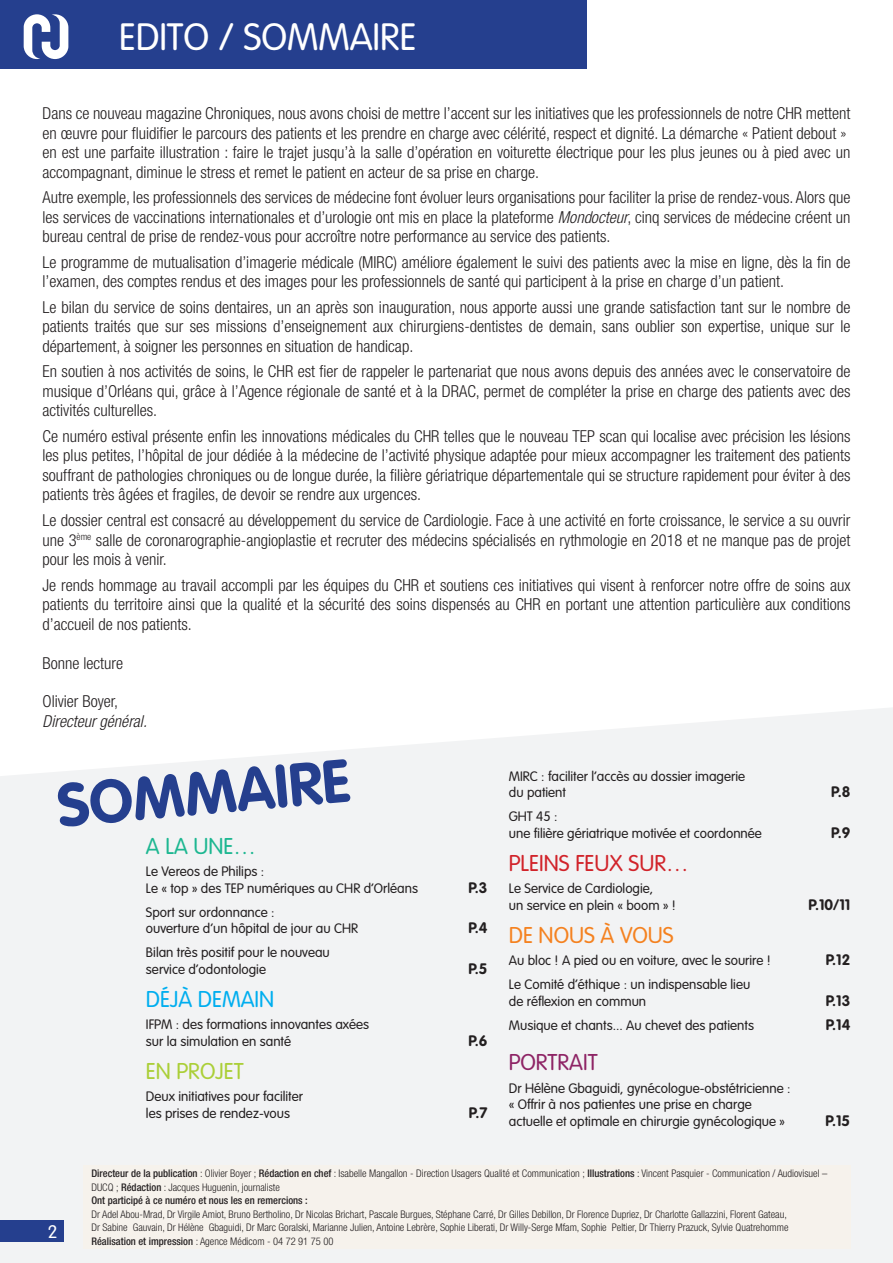
<style>
.page{position:relative;width:893px;height:1263px;background:#fff}
.page>*{position:absolute;margin:0;border:0;box-sizing:border-box;transform-origin:0 0}
.t1{font:700 60px "VAG Rounded";color:#253f8e}
.t2{font:300 37.5px "VAG Rounded";color:#fff}
.t3{font:300 22.5px "VAG Rounded";color:#d1232a}
.t4{font:300 22.5px "VAG Rounded";color:#f58220}
.t5{font:300 22.5px "VAG Rounded";color:#00aeef}
.t6{font:300 22.5px "VAG Rounded";color:#abcf38}
.t7{font:300 22.5px "VAG Rounded";color:#8e2465}
.t8{font:300 22.5px "VAG Rounded";color:#1db791}
.t9{font:300 18px "VAG Rounded";color:#fff}
.t10{font:300 condensed 16.5px/19.5px "Helvetica Neue";color:#231f20;text-align:justify}
.t11{font:italic 300 condensed 16.5px "Helvetica Neue";color:#231f20}
.t12{font:700 15px "VAG Rounded";color:#231f20}
.t13{font:300 13.5px "VAG Rounded";color:#231f20}
.t14{font:300 condensed 10.5px/13.5px "Helvetica Neue";color:#231f20}
.t15{font:500 condensed 10.5px "Helvetica Neue";color:#231f20}
.s1{font-style:italic}
.s2{font-weight:500}
</style>
<div class="page">
<div style="left:0;top:708px;width:893px;height:555px;background:#f2f3f4"></div>
<div style="left:0;top:0;width:587px;height:68px;background:#253f8e"></div>
<svg style="left:24px;top:14px;width:44px;height:45px"></svg>
<div style="left:0;top:1220px;width:64px;height:22px;background:#253f8e"></div>
<div style="left:83px;top:1165px;width:767px;height:83px;background:#f6f2ec"></div>
<p class="t2" style="left:119px;top:16px;width:299px">EDITO / SOMMAIRE</p>
<p class="t10" style="left:43px;top:104px;width:809px">Dans ce nouveau magazine Chroniques, nous avons choisi de mettre l’accent sur les initiatives que les professionnels de notre CHR mettent en œuvre pour fluidifier le parcours des patients et les prendre en charge avec célérité, respect et dignité. La démarche « Patient debout »</p>
<p class="t10" style="left:43px;top:143px;width:809px">en est une parfaite illustration : faire le trajet jusqu’à la salle d’opération en voiturette électrique pour les plus jeunes ou à pied avec un accompagnant, diminue le stress et remet le patient en acteur de sa prise en charge.</p>
<p class="t10" style="left:43px;top:188px;width:809px">Autre exemple, les professionnels des services de médecine font évoluer leurs organisations pour faciliter la prise de rendez-vous. Alors que les services de vaccinations internationales et d’urologie ont mis en place la plateforme <span class="s1">Mondocteur</span>, cinq services de médecine créent un bureau central de prise de rendez-vous pour accroître notre performance au service des patients.</p>
<p class="t10" style="left:43px;top:252px;width:809px">Le programme de mutualisation d’imagerie médicale (MIRC) améliore également le suivi des patients avec la mise en ligne, dès la fin de l’examen, des comptes rendus et des images pour les professionnels de santé qui participent à la prise en charge d’un patient.</p>
<p class="t10" style="left:43px;top:297px;width:809px">Le bilan du service de soins dentaires, un an après son inauguration, nous apporte aussi une grande satisfaction tant sur le nombre de patients traités que sur ses missions d’enseignement aux chirurgiens-dentistes de demain, sans oublier son expertise, unique sur le</p>
<p class="t10" style="left:43px;top:336px;width:372px">département, à soigner les personnes en situation de handicap.</p>
<p class="t10" style="left:43px;top:362px;width:809px">En soutien à nos activités de soins, le CHR est fier de rappeler le partenariat que nous avons depuis des années avec le conservatoire de musique d’Orléans qui, grâce à l’Agence régionale de santé et à la DRAC, permet de compléter la prise en charge des patients avec des activités culturelles.</p>
<p class="t10" style="left:43px;top:426px;width:809px">Ce numéro estival présente enfin les innovations médicales du CHR telles que le nouveau TEP scan qui localise avec précision les lésions les plus petites, l’hôpital de jour dédiée à la médecine de l’activité physique adaptée pour mieux accompagner les traitement des patients souffrant de pathologies chroniques ou de longue durée, la filière gériatrique départementale qui se structure rapidement pour éviter à des patients très âgées et fragiles, de devoir se rendre aux urgences.</p>
<p class="t10" style="left:43px;top:510px;width:809px">Le dossier central est consacré au développement du service de Cardiologie. Face à une activité en forte croissance, le service a su ouvrir une 3<sup>ème</sup> salle de coronarographie-angioplastie et recruter des médecins spécialisés en rythmologie en 2018 et ne manque pas de projet pour les mois à venir.</p>
<p class="t10" style="left:43px;top:575px;width:810px">Je rends hommage au travail accompli par les équipes du CHR et soutiens ces initiatives qui visent à renforcer notre offre de soins aux patients du territoire ainsi que la qualité et la sécurité des soins dispensés au CHR en portant une attention particulière aux conditions d’accueil de nos patients.</p>
<p class="t10" style="left:43px;top:653px;width:82px">Bonne lecture</p>
<p class="t10" style="left:43px;top:691px;width:77px">Olivier Boyer,</p>
<p class="t11" style="left:43px;top:711px;width:106px">Directeur général.</p>
<p class="t1" style="left:54px;top:771px;width:295px;rotate:-5deg">SOMMAIRE</p>
<p class="t8" style="left:146px;top:833px;width:112px">A LA UNE…</p>
<p class="t13" style="left:146px;top:864px;width:120px">Le Vereos de Philips :</p>
<p class="t13" style="left:146px;top:880px;width:273px">Le « top » des TEP numériques au CHR d’Orléans</p>
<p class="t12" style="left:468px;top:879px;width:21px">P.3</p>
<p class="t13" style="left:146px;top:904px;width:130px">Sport sur ordonnance :</p>
<p class="t13" style="left:146px;top:921px;width:214px">ouverture d’un hôpital de jour au CHR</p>
<p class="t12" style="left:468px;top:919px;width:21px">P.4</p>
<p class="t13" style="left:146px;top:945px;width:185px">Bilan très positif pour le nouveau</p>
<p class="t13" style="left:146px;top:961px;width:122px">service d’odontologie</p>
<p class="t12" style="left:468px;top:960px;width:21px">P.5</p>
<p class="t5" style="left:146px;top:986px;width:130px">DÉJÀ DEMAIN</p>
<p class="t13" style="left:146px;top:1017px;width:225px">IFPM : des formations innovantes axées</p>
<p class="t13" style="left:146px;top:1033px;width:147px">sur la simulation en santé</p>
<p class="t12" style="left:468px;top:1032px;width:21px">P.6</p>
<p class="t6" style="left:146px;top:1058px;width:99px">EN PROJET</p>
<p class="t13" style="left:146px;top:1089px;width:159px">Deux initiatives pour faciliter</p>
<p class="t13" style="left:146px;top:1105px;width:146px">les prises de rendez-vous</p>
<p class="t12" style="left:469px;top:1104px;width:20px">P.7</p>
<p class="t13" style="left:509px;top:768px;width:238px">MIRC : faciliter l’accès au dossier imagerie</p>
<p class="t13" style="left:509px;top:785px;width:59px">du patient</p>
<p class="t12" style="left:831px;top:783px;width:21px">P.8</p>
<p class="t13" style="left:509px;top:809px;width:50px">GHT 45 :</p>
<p class="t13" style="left:509px;top:825px;width:255px">une filière gériatrique motivée et coordonnée</p>
<p class="t12" style="left:831px;top:824px;width:21px">P.9</p>
<p class="t3" style="left:509px;top:850px;width:181px">PLEINS FEUX SUR…</p>
<p class="t13" style="left:509px;top:881px;width:146px">Le Service de Cardiologie,</p>
<p class="t13" style="left:509px;top:897px;width:169px">un service en plein « boom » !</p>
<p class="t12" style="left:808px;top:896px;width:43px">P.10/11</p>
<p class="t4" style="left:509px;top:922px;width:166px">DE NOUS À VOUS</p>
<p class="t13" style="left:509px;top:953px;width:264px">Au bloc ! A pied ou en voiture, avec le sourire !</p>
<p class="t12" style="left:826px;top:951px;width:26px">P.12</p>
<p class="t13" style="left:509px;top:977px;width:243px">Le Comité d’éthique : un indispensable lieu</p>
<p class="t13" style="left:509px;top:993px;width:139px">de réflexion en commun</p>
<p class="t12" style="left:826px;top:992px;width:26px">P.13</p>
<p class="t13" style="left:509px;top:1017px;width:247px">Musique et chants... Au chevet des patients</p>
<p class="t12" style="left:826px;top:1016px;width:26px">P.14</p>
<p class="t7" style="left:509px;top:1050px;width:90px">PORTRAIT</p>
<p class="t13" style="left:509px;top:1080px;width:283px">Dr Hélène Gbaguidi, gynécologue-obstétricienne :</p>
<p class="t13" style="left:509px;top:1097px;width:245px">« Offrir à nos patientes une prise en charge</p>
<p class="t13" style="left:509px;top:1113px;width:278px">actuelle et optimale en chirurgie gynécologique »</p>
<p class="t12" style="left:825px;top:1112px;width:26px">P.15</p>
<p class="t9" style="left:48px;top:1221px;width:11px">2</p>
<p class="t14" style="left:91px;top:1167px;width:737px"><span class="s2">Directeur de la publication</span> : Olivier Boyer ; <span class="s2">Rédaction en chef</span> : Isabelle Mangallon - Direction Usagers Qualité et Communication ; <span class="s2">Illustrations</span> : Vincent Pasquier - Communication / Audiovisuel –<br>DUCQ ; <span class="s2">Rédaction</span> : Jacques Huguenin, journaliste</p>
<p class="t15" style="left:91px;top:1194px;width:218px">Ont participé à ce numéro et nous les en remercions :</p>
<p class="t14" style="left:91px;top:1207px;width:697px">Dr Adel Abou-Mrad, Dr Virgile Amiot, Bruno Bertholino, Dr Nicolas Brichart, Pascale Burgues, Stéphane Carré, Dr Gilles Debillon, Dr Florence Dupriez, Dr Charlotte Gallazzini, Florent Gateau,</p>
<p class="t14" style="left:91px;top:1221px;width:698px">Dr Sabine Gauvain, Dr Hélène Gbaguidi, Dr Marc Goralski, Marianne Julien, Antoine Lebrère, Sophie Liberati, Dr Willy-Serge Mfam, Sophie Peltier, Dr Thierry Prazuck, Sylvie Quatrehomme</p>
<p class="t14" style="left:91px;top:1234px;width:244px"><span class="s2">Réalisation et impression</span> : Agence Médicom - 04 72 91 75 00</p>
</div>
